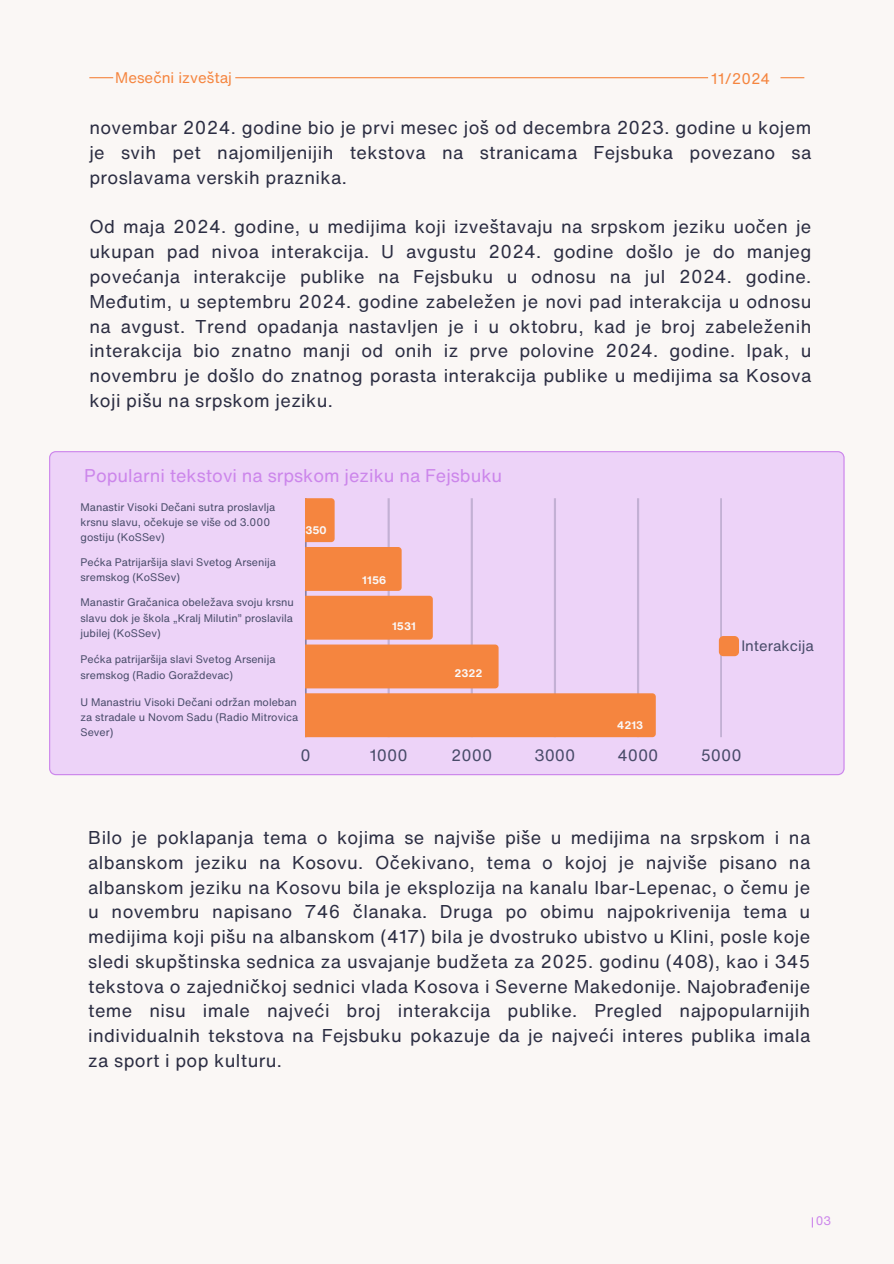
<style>
.page{position:relative;width:894px;height:1264px;background:#fff}
.page>*{position:absolute;margin:0;border:0;box-sizing:border-box;transform-origin:0 0}
.t1{font:18px/24.8px "Helvetica Now Text";letter-spacing:.02em;color:#2b2d42;text-align:justify}
.t2{font:18px "Helvetica Now Text";color:#cc86eb}
.t3{font:16.05px "Helvetica Now Text";color:#484b69}
.t4{font:15px "Helvetica Now Text";color:#f5853f}
.t5{font:14.7px "Helvetica Now Text";color:#484b69}
.t6{font:12px "Helvetica Now Text";color:#cc86eb}
.t7{font:10.65px/15.1px "Helvetica Now Text";color:#484b69}
.t8{font:700 10.65px "Helvetica Now Text";color:#faf9fa}
</style>
<div class="page">
<div style="left:0;top:0;width:893px;height:1263px;background:#faf7f5"></div>
<div style="left:49px;top:451px;width:794px;height:324px;background:#edd3f8"></div>
<hr style="left:720px;top:498px;width:1px;height:239px;background:#c8b5d8">
<svg style="left:305px;top:498px;width:350px;height:239px;background:#efb0a8"></svg>
<div style="left:718px;top:636px;width:20px;height:20px;background:#f5853f;border-radius:4px"></div>
<svg style="left:89px;top:77px;width:24px;height:1px"></svg>
<hr style="left:235px;top:77px;width:473px;height:1px;background:#f5853f">
<svg style="left:780px;top:77px;width:24px;height:1px"></svg>
<h3 class="t4" style="left:115px;top:67px;width:118px">Mesečni izveštaj</h3>
<h3 class="t4" style="left:711px;top:67px;width:60px">11/2024</h3>
<p class="t1" style="left:89px;top:115px;width:723px">novembar 2024. godine bio je prvi mesec još od decembra 2023. godine u kojem je svih pet najomiljenijih tekstova na stranicama Fejsbuka povezano sa proslavama verskih praznika.</p>
<h2 class="t1" style="left:89px;top:214px;width:723px">Od maja 2024. godine, u medijima koji izveštavaju na srpskom jeziku uočen je ukupan pad nivoa interakcija. U avgustu 2024. godine došlo je do manjeg povećanja interakcije publike na Fejsbuku u odnosu na jul 2024. godine.<br>Međutim, u septembru 2024. godine zabeležen je novi pad interakcija u odnosu na avgust. Trend opadanja nastavljen je i u oktobru, kad je broj zabeleženih interakcija bio znatno manji od onih iz prve polovine 2024. godine. Ipak, u novembru je došlo do znatnog porasta interakcija publike u medijima sa Kosova koji pišu na srpskom jeziku.</h2>
<h3 class="t2" style="left:84px;top:462px;width:419px">Popularni tekstovi na srpskom jeziku na Fejsbuku</h3>
<h2 class="t7" style="left:80px;top:499px;width:196px">Manastir Visoki Dečani sutra proslavlja krsnu slavu, očekuje se više od 3.000 gostiju (KoSSev)</h2>
<h1 class="t7" style="left:80px;top:554px;width:197px">Pećka Patrijaršija slavi Svetog Arsenija sremskog (KoSSev)</h1>
<p class="t7" style="left:80px;top:595px;width:215px;text-align:justify">Manastir Gračanica obeležava svoju krsnu slavu dok je škola „Kralj Milutin” proslavila jubilej (KoSSev)</p>
<p class="t8" style="left:305px;top:522px;width:23px">350</p>
<h1 class="t7" style="left:80px;top:651px;width:196px">Pećka patrijaršija slavi Svetog Arsenija sremskog (Radio Goraždevac)</h1>
<h1 class="t7" style="left:80px;top:694px;width:219px;text-align:justify">U Manastriu Visoki Dečani održan moleban za stradale u Novom Sadu (Radio Mitrovica Sever)</h1>
<p class="t8" style="left:362px;top:572px;width:25px">1156</p>
<p class="t8" style="left:392px;top:617px;width:25px">1531</p>
<p class="t8" style="left:454px;top:665px;width:30px">2322</p>
<p class="t8" style="left:617px;top:717px;width:28px">4213</p>
<p class="t5" style="left:741px;top:635px;width:74px">Interakcija</p>
<p class="t3" style="left:300px;top:742px;width:12px">0</p>
<p class="t3" style="left:369px;top:742px;width:39px">1000</p>
<p class="t3" style="left:451px;top:742px;width:42px">2000</p>
<p class="t3" style="left:534px;top:742px;width:42px">3000</p>
<p class="t3" style="left:617px;top:742px;width:42px">4000</p>
<p class="t3" style="left:700px;top:742px;width:42px">5000</p>
<h3 class="t1" style="left:88px;top:825px;width:723px">Bilo je poklapanja tema o kojima se najviše piše u medijima na srpskom i na albanskom jeziku na Kosovu. Očekivano, tema o kojoj je najviše pisano na albanskom jeziku na Kosovu bila je eksplozija na kanalu Ibar-Lepenac, o čemu je u novembru napisano 746 članaka. Druga po obimu najpokrivenija tema u medijima koji pišu na albanskom (417) bila je dvostruko ubistvo u Klini, posle koje sledi skupštinska sednica za usvajanje budžeta za 2025. godinu (408), kao i 345 tekstova o zajedničkoj sednici vlada Kosova i Severne Makedonije. Najobrađenije teme nisu imale najveći broj interakcija publike. Pregled najpopularnijih individualnih tekstova na Fejsbuku pokazuje da je najveći interes publika imala za sport i pop kulturu.</h3>
<p class="t6" style="left:815px;top:1212px;width:17px">03</p>
</div>
